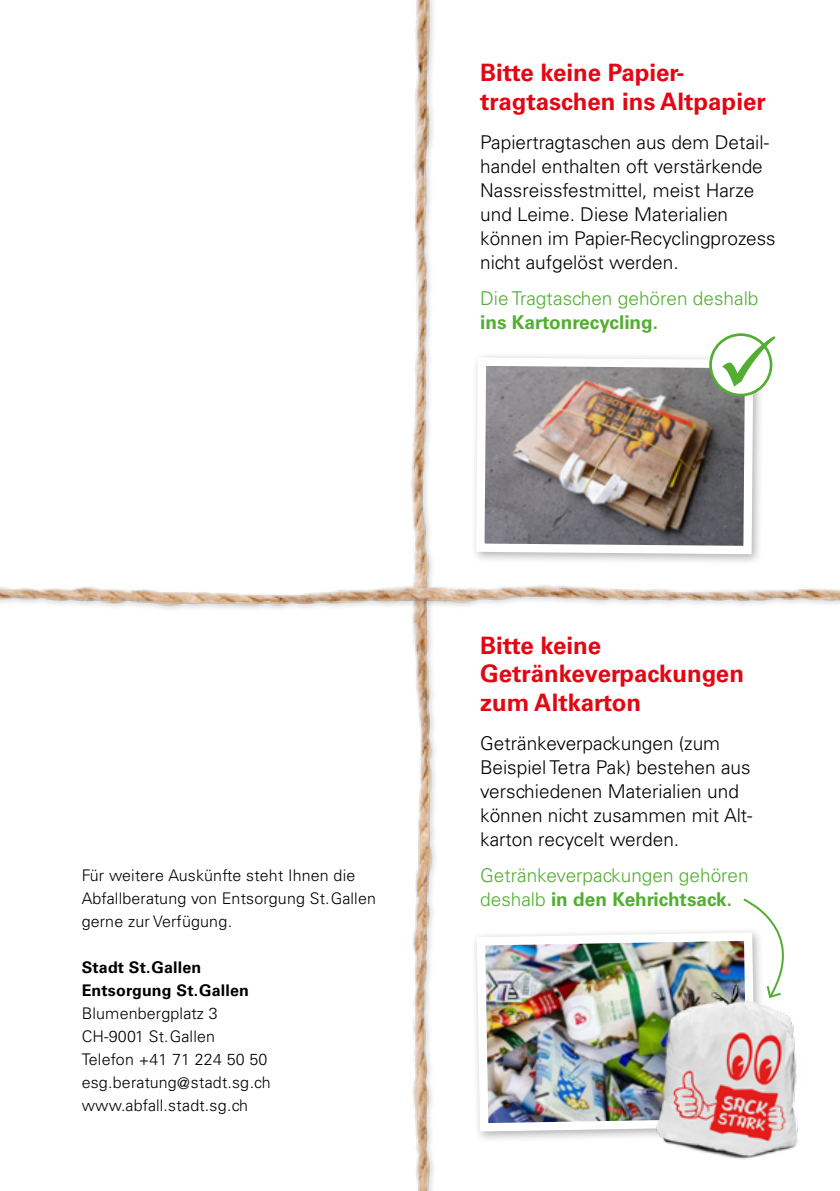
<style>
.page{position:relative;width:840px;height:1191px;background:#fff}
.page>*{position:absolute;margin:0;border:0;box-sizing:border-box;transform-origin:0 0}
.t1{font:700 24px/28.8px "Univers";color:#e30613}
.t2{font:300 19px/24px "Univers";color:#000}
.t3{font:300 19px/24px "Univers";color:#52ae32}
.t4{font:700 19px "Univers";color:#52ae32}
.t5{font:300 16px/23px "Univers";letter-spacing:.01em;color:#000}
.t6{font:700 16px/23px "Univers";letter-spacing:.01em;color:#000}
.s1{font-weight:700}
</style>
<div class="page">
<div style="left:470px;top:352px;width:294px;height:214px;background:#000;opacity:.3"></div>
<img style="left:471px;top:353px;width:286px;height:203px">
<div style="left:471px;top:927px;width:295px;height:216px;background:#000;opacity:.3"></div>
<img style="left:472px;top:928px;width:269px;height:207px">
<img style="left:411px;top:0;width:24px;height:1191px">
<img style="left:645px;top:972px;width:153px;height:187px">
<img style="left:0;top:556px;width:839px;height:80px">
<svg style="left:710px;top:335px;width:60px;height:60px"></svg>
<div style="left:708px;top:333px;width:64px;height:63px;border:3px solid #52ae32;border-radius:50%"></div>
<svg style="left:741px;top:898px;width:57px;height:101px"></svg>
<svg style="left:721px;top:335px;width:52px;height:52px"></svg>
<p class="t1" style="left:480px;top:58px;width:287px">Bitte keine Papier&shy;tragtaschen ins Altpapier</p>
<p class="t2" style="left:480px;top:130px;width:297px">Papiertragtaschen aus dem Detail&shy;handel enthalten oft verstärkende<br>Nassreissfestmittel, meist Harze und Leime. Diese Materialien können im Papier-Recyclingprozess nicht aufgelöst werden.</p>
<p class="t3" style="left:480px;top:286px;width:279px">Die Tragtaschen gehören deshalb</p>
<p class="t4" style="left:480px;top:311px;width:179px">ins Kartonrecycling.</p>
<p class="t5" style="left:82px;top:864px;width:295px">Für weitere Auskünfte steht Ihnen die<br>Abfallberatung von Entsorgung St.Gallen gerne zur Verfügung.</p>
<p class="t6" style="left:82px;top:956px;width:169px">Stadt St.Gallen<br>Entsorgung St.Gallen</p>
<p class="t5" style="left:82px;top:1002px;width:190px">Blumenbergplatz 3<br>CH-9001 St.Gallen<br>Telefon +41 71 224 50 50 esg.beratung@stadt.sg.ch www.abfall.stadt.sg.ch</p>
<p class="t1" style="left:480px;top:631px;width:265px">Bitte keine<br>Getränkeverpackungen zum Altkarton</p>
<p class="t2" style="left:480px;top:731px;width:273px">Getränkeverpackungen (zum<br>Beispiel Tetra Pak) bestehen aus verschiedenen Materialien und können nicht zusammen mit Alt&shy;karton recycelt werden.</p>
<p class="t3" style="left:480px;top:863px;width:270px">Getränkeverpackungen gehören deshalb <span class="s1">in den Kehrichtsack.</span></p>
</div>
